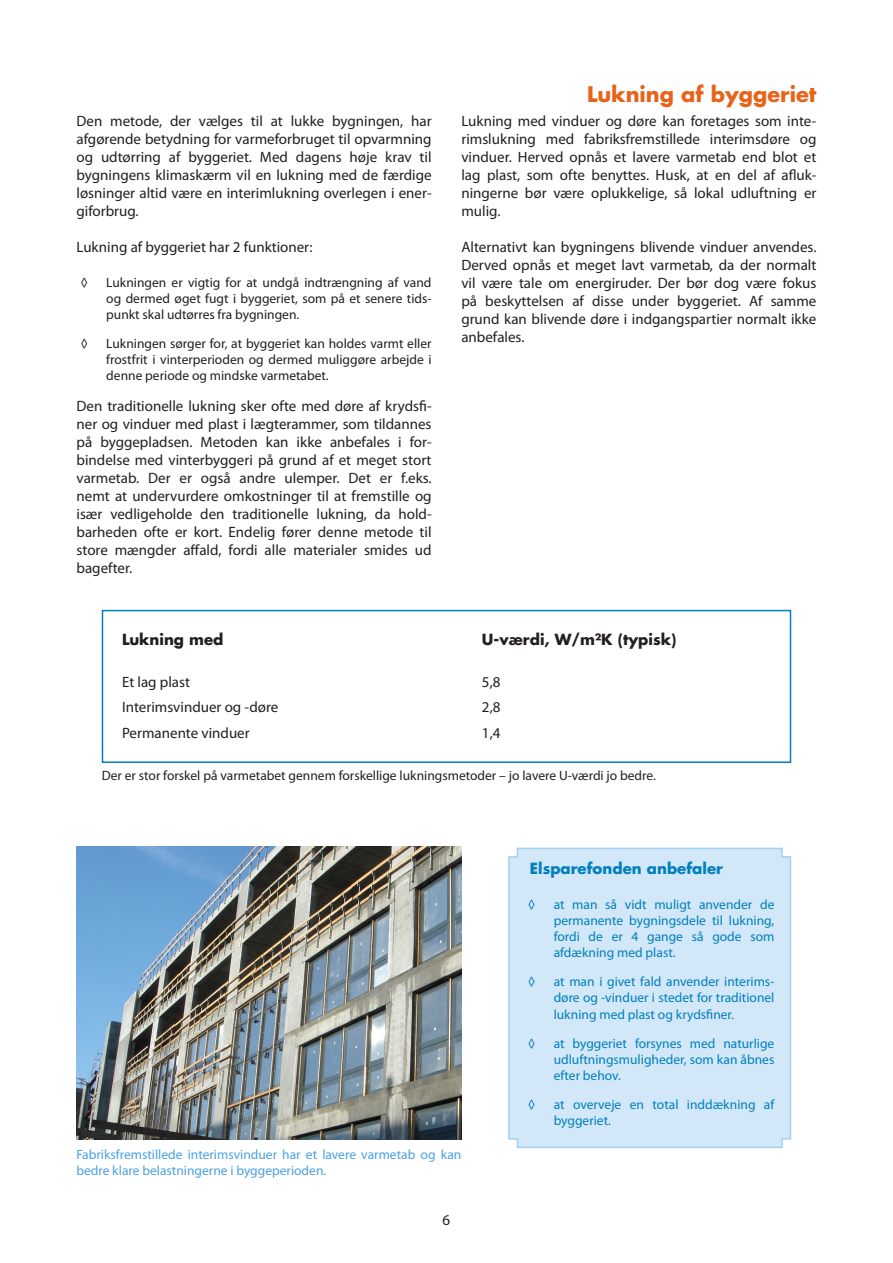
<style>
.page{position:relative;width:893px;height:1263px;background:#fff}
.page>*{position:absolute;margin:0;border:0;box-sizing:border-box;transform-origin:0 0}
.Overskrifter{font:700 21px "Futura";color:#e7631a}
.t1{font:15px/18px "Myriad Pro";color:#231f20;text-align:justify}
.t2{font:700 15px "Futura";color:#231f20}
.t3{font:700 15px "Futura";color:#0080bd}
.liste{font:13.5px/16.2px "Myriad Pro";color:#0080bd;text-align:justify}
.liste-2{font:13.5px/16.2px "Myriad Pro";color:#231f20;text-align:justify}
.billedtekst{font:13.5px/16.2px "Myriad Pro";color:#4ba0e3}
.billedteksttabel{font:13.5px "Myriad Pro";color:#231f20}
</style>
<div class="page">
<div style="left:102px;top:610px;width:689px;height:153px;border:2px solid #0080bd"></div>
<div style="left:508px;top:847px;width:284px;height:302px;background:#d2e7f8"></div>
<img style="left:76px;top:846px;width:385px;height:294px">
<p class="t1" style="left:77px;top:112px;width:357px">Den metode, der vælges til at lukke bygningen, har afgørende betydning for varmeforbruget til opvarmning og udtørring af byggeriet. Med dagens høje krav til bygningens klimaskærm vil en lukning med de færdige løsninger altid være en interimlukning overlegen i ener&shy;giforbrug.</p>
<p class="t1" style="left:77px;top:238px;width:237px">Lukning af byggeriet har 2 funktioner:</p>
<p class="liste-2" style="left:81px;top:274px;width:9px">◊</p>
<p class="liste-2" style="left:106px;top:274px;width:327px">Lukningen er vigtig for at undgå indtrængning af vand og dermed øget fugt i byggeriet, som på et senere tids&shy;punkt skal udtørres fra bygningen.</p>
<p class="liste-2" style="left:81px;top:335px;width:9px">◊</p>
<p class="liste-2" style="left:106px;top:335px;width:327px">Lukningen sørger for, at byggeriet kan holdes varmt eller frostfrit i vinterperioden og dermed muliggøre arbejde i denne periode og mindske varmetabet.</p>
<p class="t1" style="left:77px;top:397px;width:357px">Den traditionelle lukning sker ofte med døre af krydsfi&shy;ner og vinduer med plast i lægterammer, som tildannes på byggepladsen. Metoden kan ikke anbefales i for&shy;bindelse med vinterbyggeri på grund af et meget stort varmetab. Der er også andre ulemper. Det er f.eks. nemt at undervurdere omkostninger til at fremstille og især vedligeholde den traditionelle lukning, da hold&shy;barheden ofte er kort. Endelig fører denne metode til store mængder affald, fordi alle materialer smides ud bagefter.</p>
<p class="Overskrifter" style="left:587px;top:81px;width:231px">Lukning af byggeriet</p>
<p class="t1" style="left:461px;top:112px;width:357px">Lukning med vinduer og døre kan foretages som inte&shy;rimslukning med fabriksfremstillede interimsdøre og vinduer. Herved opnås et lavere varmetab end blot et lag plast, som ofte benyttes. Husk, at en del af afluk&shy;ningerne bør være oplukkelige, så lokal udluftning er mulig.</p>
<p class="t1" style="left:461px;top:238px;width:357px">Alternativt kan bygningens blivende vinduer anvendes.<br>Derved opnås et meget lavt varmetab, da der normalt vil være tale om energiruder. Der bør dog være fokus på beskyttelsen af disse under byggeriet. Af samme grund kan blivende døre i indgangspartier normalt ikke anbefales.</p>
<p class="t2" style="left:122px;top:630px;width:103px">Lukning med</p>
<p class="t2" style="left:482px;top:630px;width:196px">U-værdi, W/m²K (typisk)</p>
<p class="t1" style="left:122px;top:673px;width:70px">Et lag plast</p>
<p class="t1" style="left:482px;top:673px;width:20px">5,8</p>
<p class="t1" style="left:122px;top:698px;width:158px">Interimsvinduer og -døre</p>
<p class="t1" style="left:482px;top:698px;width:20px">2,8</p>
<p class="t1" style="left:122px;top:724px;width:129px">Permanente vinduer</p>
<p class="t1" style="left:482px;top:724px;width:20px">1,4</p>
<p class="billedteksttabel" style="left:102px;top:767px;width:556px">Der er stor forskel på varmetabet gennem forskellige lukningsmetoder – jo lavere U-værdi jo bedre.</p>
<p class="billedtekst" style="left:76px;top:1146px;width:386px">Fabriksfremstillede interimsvinduer har et lavere varmetab og kan bedre klare belastningerne i byggeperioden.</p>
<p class="t1" style="left:443px;top:1211px;width:9px">6</p>
<p class="t3" style="left:530px;top:859px;width:195px">Elsparefonden anbefaler</p>
<p class="liste" style="left:528px;top:896px;width:9px">◊</p>
<p class="liste" style="left:554px;top:896px;width:222px">at man så vidt muligt anvender de permanente bygningsdele til lukning, fordi de er 4 gange så gode som afdækning med plast.</p>
<p class="liste" style="left:528px;top:973px;width:9px">◊</p>
<p class="liste" style="left:554px;top:973px;width:222px">at man i givet fald anvender interims&shy;døre og -vinduer i stedet for traditionel lukning med plast og krydsfiner.</p>
<p class="liste" style="left:528px;top:1035px;width:9px">◊</p>
<p class="liste" style="left:554px;top:1035px;width:222px">at byggeriet forsynes med naturlige udluftningsmuligheder, som kan åbnes efter behov.</p>
<p class="liste" style="left:528px;top:1096px;width:9px">◊</p>
<p class="liste" style="left:554px;top:1096px;width:222px">at overveje en total inddækning af byggeriet.</p>
</div>
